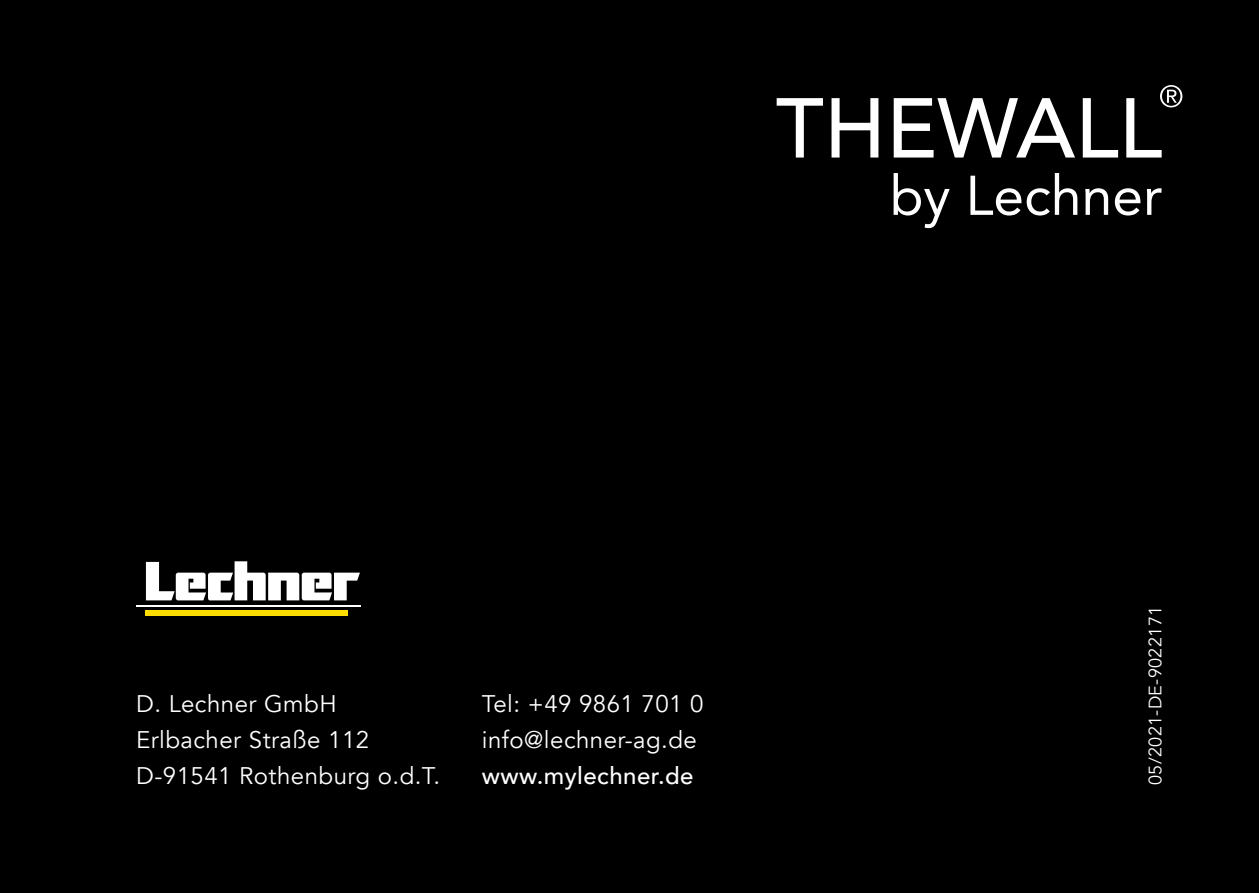
<style>
.page{position:relative;width:1259px;height:893px;background:#000}
.page>*{position:absolute;margin:0;border:0;box-sizing:border-box;transform-origin:0 0}
.t1{font:24px/36px "Avenir";letter-spacing:.02em;color:#fff}
.t2{font:500 24px "Avenir";letter-spacing:.02em;color:#fff}
.t3{font:18px "Avenir";letter-spacing:.02em;color:#fff}
</style>
<div class="page">
<svg style="left:776px;top:98px;width:47px;height:60px"></svg>
<svg style="left:831px;top:98px;width:47px;height:60px"></svg>
<svg style="left:893px;top:98px;width:182px;height:60px"></svg>
<svg style="left:1082px;top:98px;width:36px;height:60px"></svg>
<svg style="left:1126px;top:85px;width:56px;height:73px"></svg>
<svg style="left:893px;top:173px;width:56px;height:55px"></svg>
<svg style="left:970px;top:173px;width:107px;height:42px"></svg>
<svg style="left:1085px;top:188px;width:23px;height:27px"></svg>
<svg style="left:1115px;top:188px;width:25px;height:27px"></svg>
<svg style="left:1147px;top:188px;width:14px;height:27px"></svg>
<hr style="left:136px;top:605px;width:224px;height:1px;background:#fff">
<div style="left:145px;top:610px;width:202px;height:6px;background:#fd0"></div>
<svg style="left:146px;top:561px;width:214px;height:39px"></svg>
<p class="t1" style="left:136px;top:686px;width:306px">D. Lechner GmbH<br>Erlbacher Straße 112<br>D-91541 Rothenburg o.d.T.</p>
<p class="t1" style="left:482px;top:686px;width:223px">Tel: +49 9861 701 0 info@lechner-ag.de</p>
<p class="t2" style="left:482px;top:754px;width:213px">www.mylechner.de</p>
<p class="t3" style="left:1144px;top:785px;width:180px;rotate:-90deg">05/2021-DE-9022171</p>
</div>
